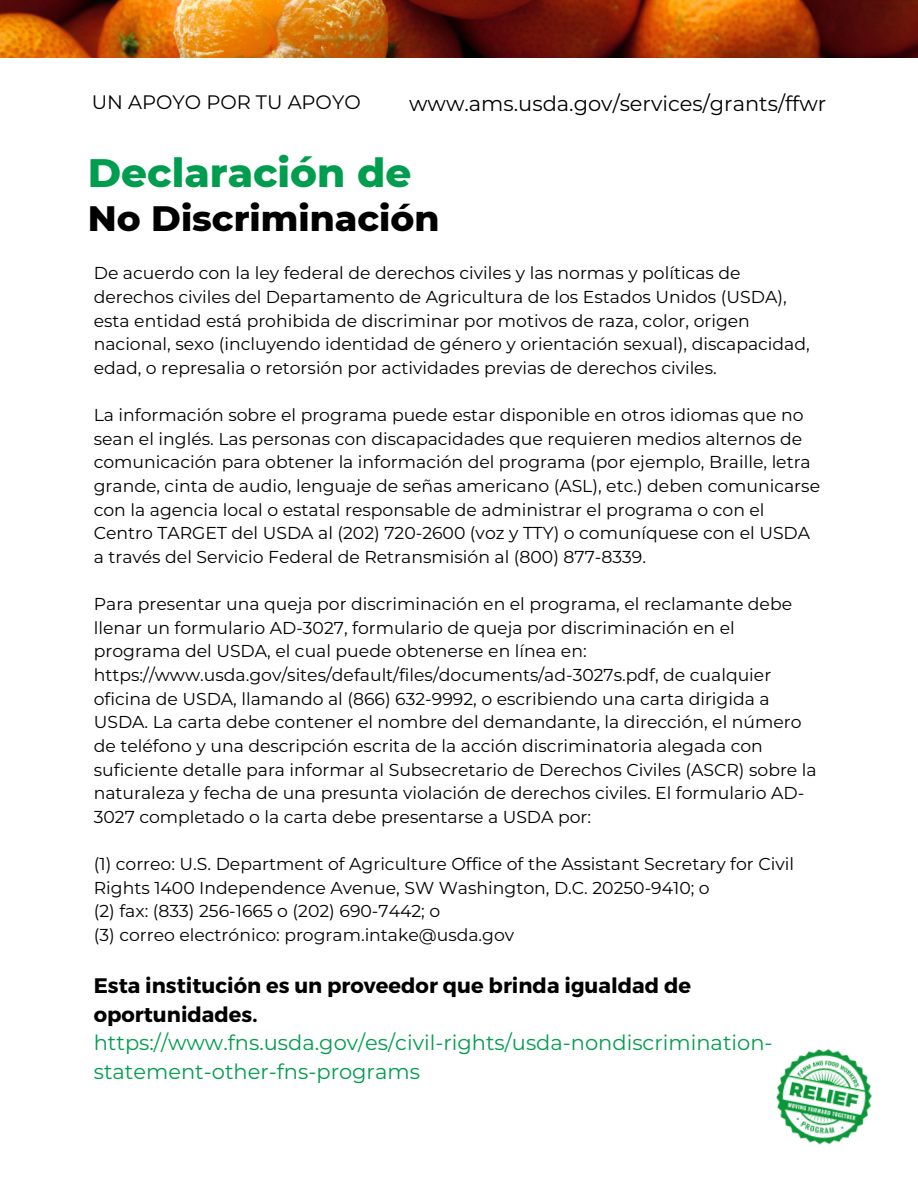
<style>
.page{position:relative;width:918px;height:1188px;background:#fff}
.page>*{position:absolute;margin:0;border:0;box-sizing:border-box;transform-origin:0 0}
.t1{font:800 40.5px "Montserrat";color:#009d4f}
.t2{font:800 36px "Montserrat";color:#000}
.t3{font:21px/29.2px "Montserrat";color:#009d4f}
.t4{font:700 21px/29.2px "Montserrat";color:#000}
.t5{font:21px "Montserrat";color:#000}
.t6{font:19.5px "Montserrat";color:#000}
.t7{font:17.25px/23.7px "Montserrat";color:#000}
</style>
<div class="page">
<img style="left:0;top:0;width:918px;height:57px">
<img style="left:776px;top:1048px;width:96px;height:97px">
<p class="t6" style="left:92px;top:90px;width:270px">UN APOYO POR TU APOYO</p>
<p class="t5" style="left:409px;top:91px;width:419px">www.ams.usda.gov/services/grants/ffwr</p>
<h1 class="t1" style="left:88px;top:148px;width:325px">Declaración de</h1>
<h2 class="t2" style="left:88px;top:196px;width:353px">No Discriminación</h2>
<p class="t7" style="left:94px;top:261px;width:718px">De acuerdo con la ley federal de derechos civiles y las normas y políticas de derechos civiles del Departamento de Agricultura de los Estados Unidos (USDA), esta entidad está prohibida de discriminar por motivos de raza, color, origen nacional, sexo (incluyendo identidad de género y orientación sexual), discapacidad, edad, o represalia o retorsión por actividades previas de derechos civiles.</p>
<p class="t7" style="left:94px;top:403px;width:728px">La información sobre el programa puede estar disponible en otros idiomas que no sean el inglés. Las personas con discapacidades que requieren medios alternos de comunicación para obtener la información del programa (por ejemplo, Braille, letra grande, cinta de audio, lenguaje de señas americano (ASL), etc.) deben comunicarse con la agencia local o estatal responsable de administrar el programa o con el Centro TARGET del USDA al (202) 720-2600 (voz y TTY) o comuníquese con el USDA a través del Servicio Federal de Retransmisión al (800) 877-8339.</p>
<p class="t7" style="left:94px;top:592px;width:724px">Para presentar una queja por discriminación en el programa, el reclamante debe llenar un formulario AD-3027, formulario de queja por discriminación en el programa del USDA, el cual puede obtenerse en línea en: https://www.usda.gov/sites/default/files/documents/ad-3027s.pdf, de cualquier oficina de USDA, llamando al (866) 632-9992, o escribiendo una carta dirigida a USDA. La carta debe contener el nombre del demandante, la dirección, el número de teléfono y una descripción escrita de la acción discriminatoria alegada con suficiente detalle para informar al Subsecretario de Derechos Civiles (ASCR) sobre la naturaleza y fecha de una presunta violación de derechos civiles. El formulario AD-3027 completado o la carta debe presentarse a USDA por:</p>
<p class="t7" style="left:94px;top:852px;width:702px">(1) correo: U.S. Department of Agriculture Office of the Assistant Secretary for Civil Rights 1400 Independence Avenue, SW Washington, D.C. 20250-9410; o<br>(2) fax: (833) 256-1665 o (202) 690-7442; o<br>(3) correo electrónico: program.intake@usda.gov</p>
<p class="t4" style="left:94px;top:970px;width:599px">Esta institución es un proveedor que brinda igualdad de oportunidades.</p>
<p class="t3" style="left:94px;top:1028px;width:680px">https://www.fns.usda.gov/es/civil-rights/usda-nondiscrimination&shy;statement-other-fns-programs</p>
</div>
